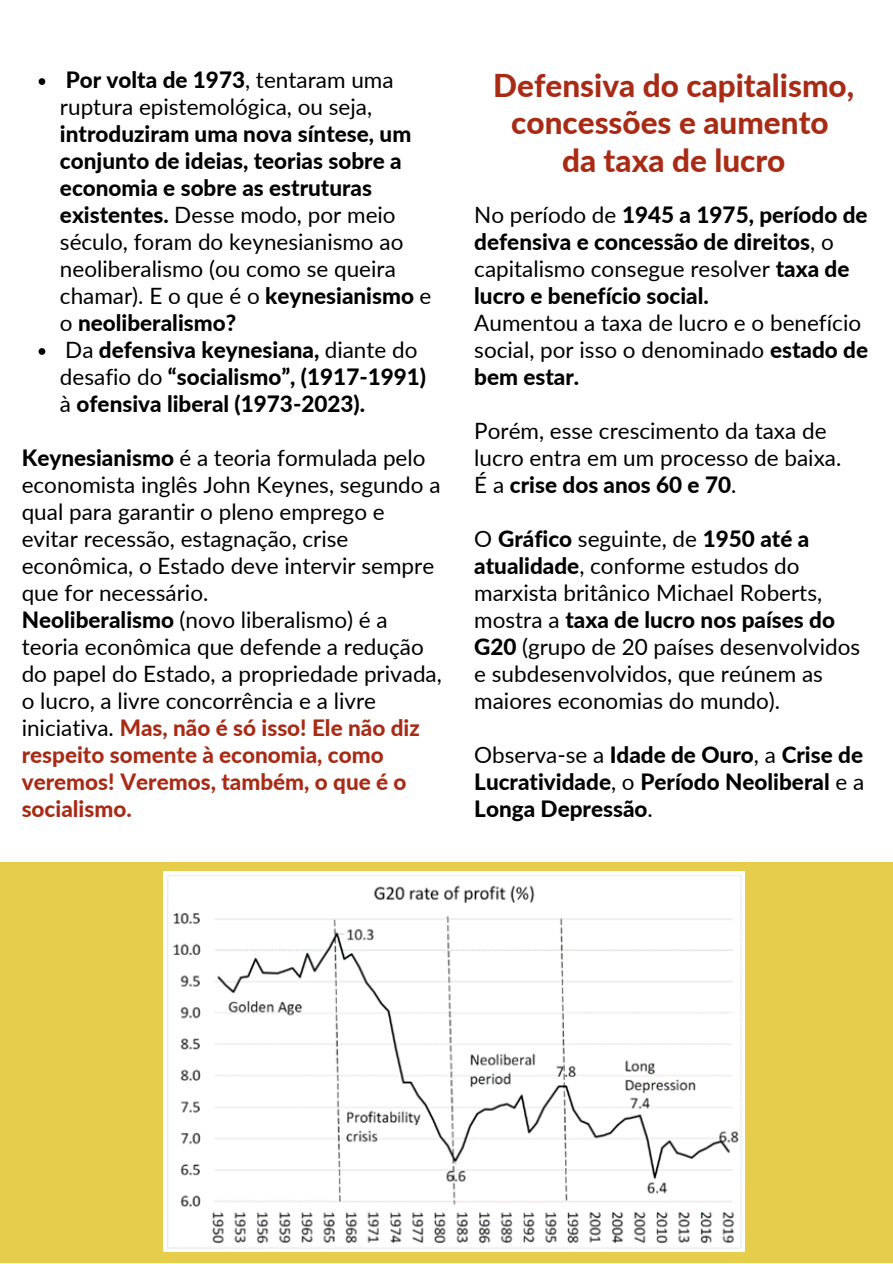
<style>
.page{position:relative;width:893px;height:1264px;background:#fff}
.page>*{position:absolute;margin:0;border:0;box-sizing:border-box;transform-origin:0 0}
.t1{font:800 31.5px/37px "Lato";color:#a82b15;text-align:center}
.t2{font:22.5px/27px "Lato";color:#000}
.t3{font:800 22.5px/27px "Lato";color:#000}
.s1{font-weight:400}
.s2{font-weight:800}
.s3{font-weight:800;color:#a82b15}
</style>
<div class="page">
<div style="left:0;top:862px;width:892px;height:400px;background:#e7cd4c"></div>
<img style="left:163px;top:871px;width:582px;height:380px">
<svg style="left:39px;top:78px;width:6px;height:7px"></svg>
<svg style="left:39px;top:348px;width:6px;height:7px"></svg>
<p class="t3" style="left:60px;top:66px;width:373px">Por volta de 1973<span class="s1">, tentaram uma ruptura epistemológica, ou seja, </span>introduziram uma nova síntese, um conjunto de ideias, teorias sobre a economia e sobre as estruturas existentes. <span class="s1">Desse modo, por meio século, foram do keynesianismo ao neoliberalismo (ou como se queira chamar). E o que é o</span> keynesianismo <span class="s1">e o</span> neoliberalismo?</p>
<p class="t3" style="left:60px;top:336px;width:368px"><span class="s1">Da</span> defensiva keynesiana, <span class="s1">diante do desafio do</span> “socialismo”, (1917-1991) <span class="s1">à</span> ofensiva liberal (1973-2023).</p>
<p class="t2" style="left:22px;top:444px;width:420px"><span class="s2">Keynesianismo</span> é a teoria formulada pelo economista inglês John Keynes, segundo a qual para garantir o pleno emprego e evitar recessão, estagnação, crise econômica, o Estado deve intervir sempre que for necessário.</p>
<p class="t2" style="left:22px;top:606px;width:421px"><span class="s2">Neoliberalismo</span> (novo liberalismo) é a teoria econômica que defende a redução do papel do Estado, a propriedade privada, o lucro, a livre concorrência e a livre iniciativa. <span class="s3">Mas, não é só isso! Ele não diz respeito somente à economia, como veremos! Veremos, também, o que é o socialismo.</span></p>
<p class="t1" style="left:493px;top:67px;width:362px">Defensiva do capitalismo, concessões e aumento</p>
<p class="t1" style="left:562px;top:141px;width:225px">da taxa de lucro</p>
<p class="t3" style="left:474px;top:201px;width:395px"><span class="s1">No período de</span> 1945 a 1975, período de defensiva e concessão de direitos<span class="s1">, o capitalismo consegue resolver</span> taxa de lucro e benefício social.</p>
<p class="t2" style="left:474px;top:309px;width:395px">Aumentou a taxa de lucro e o benefício social, por isso o denominado <span class="s2">estado de bem estar.</span></p>
<p class="t2" style="left:474px;top:417px;width:368px">Porém, esse crescimento da taxa de lucro entra em um processo de baixa.</p>
<p class="t3" style="left:474px;top:471px;width:264px"><span class="s1">É a</span> crise dos anos 60 e 70<span class="s1">.</span></p>
<p class="t2" style="left:474px;top:525px;width:387px">O <span class="s2">Gráfico</span> seguinte, de <span class="s2">1950 até a atualidade</span>, conforme estudos do marxista britânico Michael Roberts, mostra a <span class="s2">taxa de lucro nos países do G20</span> (grupo de 20 países desenvolvidos e subdesenvolvidos, que reúnem as maiores economias do mundo).</p>
<p class="t3" style="left:474px;top:740px;width:391px;text-align:justify"><span class="s1">Observa-se a</span> Idade de Ouro<span class="s1">, a</span> Crise de Lucratividade<span class="s1">, o</span> Período Neoliberal <span class="s1">e a </span>Longa Depressão<span class="s1">.</span></p>
</div>
